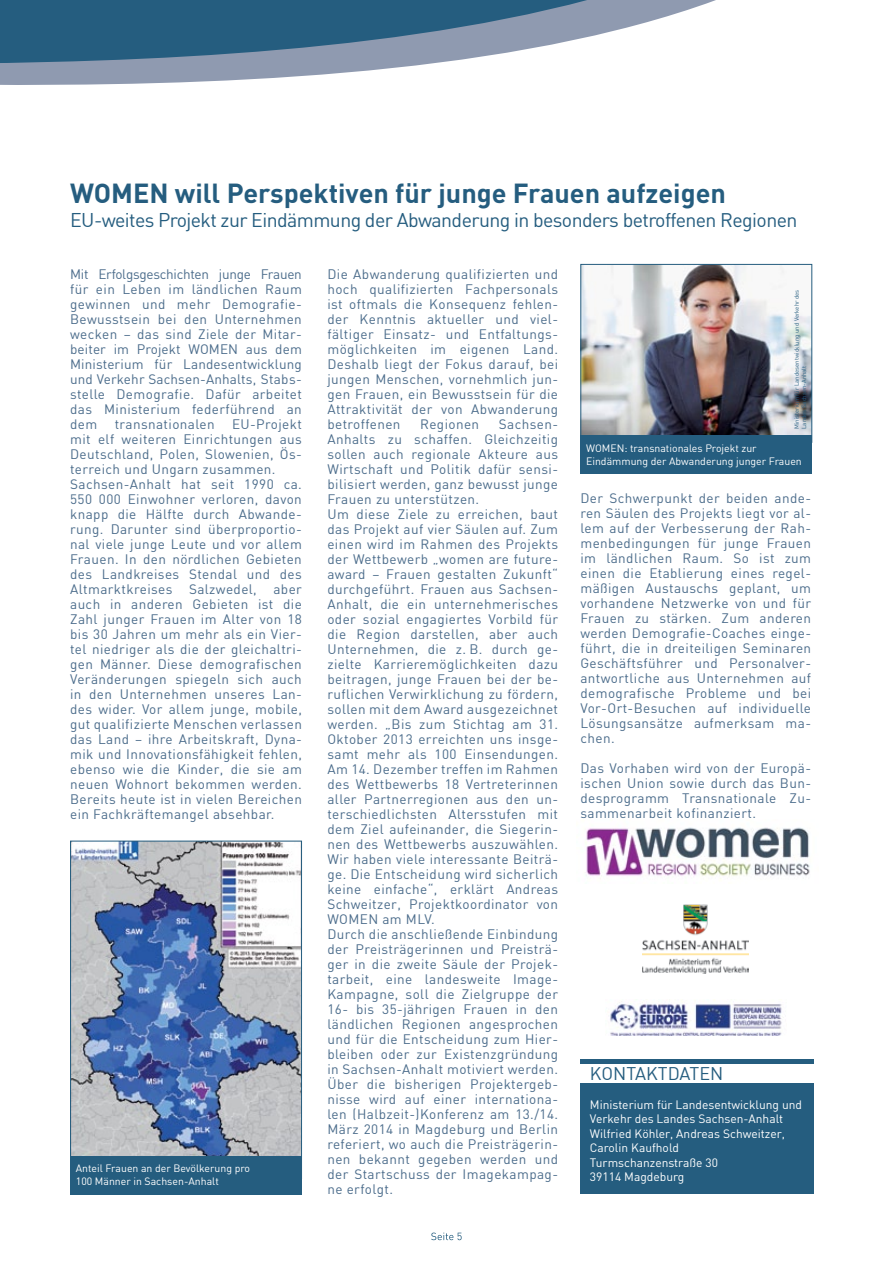
<style>
.page{position:relative;width:893px;height:1263px;background:#fff}
.page>*{position:absolute;margin:0;border:0;box-sizing:border-box;transform-origin:0 0}
.t1{font:700 27px "DIN";color:#255d7f}
.t2{font:19.5px "DIN";letter-spacing:-.03em;color:#255d7f}
.t3{font:18px "DIN";color:#255d7f}
.t4{font:13.5px/15px "DIN";letter-spacing:.03em;color:#4b6c8b;text-align:justify}
.t5{font:12px/14.4px "DIN";color:#fff}
.t6{font:10.5px/12.6px "DIN";color:#fff}
.t7{font:6px/7.2px "DIN";color:#255d7f}
</style>
<div class="page">
<svg style="left:0;top:0;width:716px;height:85px"></svg>
<svg style="left:431px;top:1232px;width:31px;height:8px"></svg>
<div style="left:580px;top:1083px;width:234px;height:111px;background:#255d7f"></div>
<hr style="left:580px;top:1059px;width:234px;height:4px;background:#255d7f">
<img style="left:72px;top:843px;width:228px;height:313px">
<div style="left:70px;top:841px;width:232px;height:338px;border:1px solid #255d7f"></div>
<div style="left:70px;top:1156px;width:232px;height:38px;background:#255d7f"></div>
<img style="left:585px;top:827px;width:225px;height:52px">
<img style="left:643px;top:905px;width:106px;height:69px">
<img style="left:582px;top:266px;width:228px;height:169px">
<div style="left:580px;top:264px;width:232px;height:179px;border:1px solid #255d7f"></div>
<div style="left:580px;top:435px;width:232px;height:39px;background:#255d7f"></div>
<img style="left:610px;top:1001px;width:172px;height:35px">
<h1 class="t1" style="left:70px;top:176px;width:657px">WOMEN will Perspektiven für junge Frauen aufzeigen</h1>
<h2 class="t2" style="left:70px;top:208px;width:729px">EU-weites Projekt zur Eindämmung der Abwanderung in besonders betroffenen Regionen</h2>
<p class="t4" style="left:70px;top:266px;width:233px">Mit Erfolgsgeschichten junge Frauen für ein Leben im ländlichen Raum gewinnen und mehr Demografie-Bewusstsein bei den Unternehmen wecken – das sind Ziele der Mitar&shy;beiter im Projekt WOMEN aus dem Ministerium für Landesentwicklung und Verkehr Sachsen-Anhalts, Stabs&shy;stelle Demografie. Dafür arbeitet das Ministerium federführend an dem</p>
<p class="t4" style="left:327px;top:266px;width:232px">Die Abwanderung qualifizierten und hoch qualifizierten Fachpersonals ist oftmals die Konsequenz fehlen&shy;der Kenntnis aktueller und viel&shy;fältiger Einsatz- und Entfaltungs&shy;möglichkeiten im eigenen Land.<br>Deshalb liegt der Fokus darauf, bei jungen Menschen, vornehmlich jun&shy;gen Frauen, ein Bewusstsein für die Attraktivität der von Abwanderung betroffenen</p>
<p class="t7" style="left:793px;top:429px;width:141px;rotate:-90deg">Ministerium für Landesentwicklung und Verkehr des<br>Landes Sachsen-Anhalt</p>
<p class="t4" style="left:70px;top:416px;width:233px;text-align:left;text-indent:162px">EU-Projekt mit elf weiteren Einrichtungen aus Deutschland, Polen, Slowenien, Ös&shy;terreich und Ungarn zusammen.<br>Sachsen-Anhalt hat seit 1990 ca.<br>550 000 Einwohner verloren, davon knapp die Hälfte durch Abwande&shy;rung. Darunter sind überproportio&shy;nal viele junge Leute und vor allem Frauen. In den nördlichen Gebieten des Landkreises Stendal und des Altmarktkreises Salzwedel, aber auch in anderen Gebieten ist die Zahl junger Frauen im Alter von 18 bis 30 Jahren um mehr als ein Vier&shy;tel niedriger als die der gleichaltri&shy;gen Männer. Diese demografischen Veränderungen spiegeln sich auch in den Unternehmen unseres Lan&shy;des wider. Vor allem junge, mobile, gut qualifizierte Menschen verlassen das Land – ihre Arbeitskraft, Dyna&shy;mik und Innovationsfähigkeit fehlen, ebenso wie die Kinder, die sie am neuen Wohnort bekommen werden.<br>Bereits heute ist in vielen Bereichen ein Fachkräftemangel absehbar.</p>
<p class="t4" style="left:115px;top:416px;width:101px">transnationalen</p>
<p class="t4" style="left:327px;top:416px;width:232px;text-align:left;text-indent:171px">Sachsen-Anhalts zu schaffen. Gleichzeitig sollen auch regionale Akteure aus Wirtschaft und Politik dafür sensi&shy;bilisiert werden, ganz bewusst junge Frauen zu unterstützen.<br>Um diese Ziele zu erreichen, baut das Projekt auf vier Säulen auf. Zum einen wird im Rahmen des Projekts der Wettbewerb „women are future&shy;award – Frauen gestalten Zukunft“ durchgeführt. Frauen aus Sachsen-Anhalt, die ein unternehmerisches oder sozial engagiertes Vorbild für die Region darstellen, aber auch Unternehmen, die z. B. durch ge&shy;zielte Karrieremöglichkeiten dazu beitragen, junge Frauen bei der be&shy;ruflichen Verwirklichung zu fördern, sollen mit dem Award ausgezeichnet werden. „Bis zum Stichtag am 31.<br>Oktober 2013 erreichten uns insge&shy;samt mehr als 100 Einsendungen.<br>Am 14. Dezember treffen im Rahmen des Wettbewerbs 18 Vertreterinnen aller Partnerregionen aus den un&shy;terschiedlichsten Altersstufen mit dem Ziel aufeinander, die Siegerin&shy;nen des Wettbewerbs auszuwählen.<br>Wir haben viele interessante Beiträ&shy;ge. Die Entscheidung wird sicherlich keine einfache“, erklärt Andreas Schweitzer, Projektkoordinator von WOMEN am MLV.<br>Durch die anschließende Einbindung der Preisträgerinnen und Preisträ&shy;ger in die zweite Säule der Projek&shy;tarbeit, eine landesweite Image-Kampagne, soll die Zielgruppe der 16- bis 35-jährigen Frauen in den ländlichen Regionen angesprochen und für die Entscheidung zum Hier&shy;bleiben oder zur Existenzgründung in Sachsen-Anhalt motiviert werden.<br>Über die bisherigen Projektergeb&shy;nisse wird auf einer internationa&shy;len (Halbzeit-)Konferenz am 13./14.<br>März 2014 in Magdeburg und Berlin referiert, wo auch die Preisträgerin&shy;nen bekannt gegeben werden und der Startschuss der Imagekampag&shy;ne erfolgt.</p>
<p class="t4" style="left:420px;top:416px;width:61px">Regionen</p>
<p class="t6" style="left:586px;top:442px;width:217px">WOMEN: transnationales Projekt zur<br>Eindämmung der Abwanderung junger Frauen</p>
<p class="t4" style="left:580px;top:491px;width:232px">Der Schwerpunkt der beiden ande&shy;ren Säulen des Projekts liegt vor al&shy;lem auf der Verbesserung der Rah&shy;menbedingungen für junge Frauen im ländlichen Raum. So ist zum einen die Etablierung eines regel&shy;mäßigen Austauschs geplant, um vorhandene Netzwerke von und für Frauen zu stärken. Zum anderen werden Demografie-Coaches einge&shy;führt, die in dreiteiligen Seminaren Geschäftsführer und Personalver&shy;antwortliche aus Unternehmen auf demografische Probleme und bei Vor-Ort-Besuchen auf individuelle Lösungsansätze aufmerksam ma&shy;chen.</p>
<p class="t4" style="left:580px;top:761px;width:232px">Das Vorhaben wird von der Europä&shy;ischen Union sowie durch das Bun&shy;desprogramm Transnationale Zu&shy;sammenarbeit kofinanziert.</p>
<h3 class="t3" style="left:590px;top:1062px;width:135px">KONTAKTDATEN</h3>
<p class="t5" style="left:590px;top:1097px;width:214px">Ministerium für Landesentwicklung und<br>Verkehr des Landes Sachsen-Anhalt<br>Wilfried Köhler, Andreas Schweitzer,<br>Carolin Kaufhold<br>Turmschanzenstraße 30<br>39114 Magdeburg</p>
<p class="t6" style="left:76px;top:1162px;width:176px">Anteil Frauen an der Bevölkerung pro<br>100 Männer in Sachsen-Anhalt</p>
</div>
